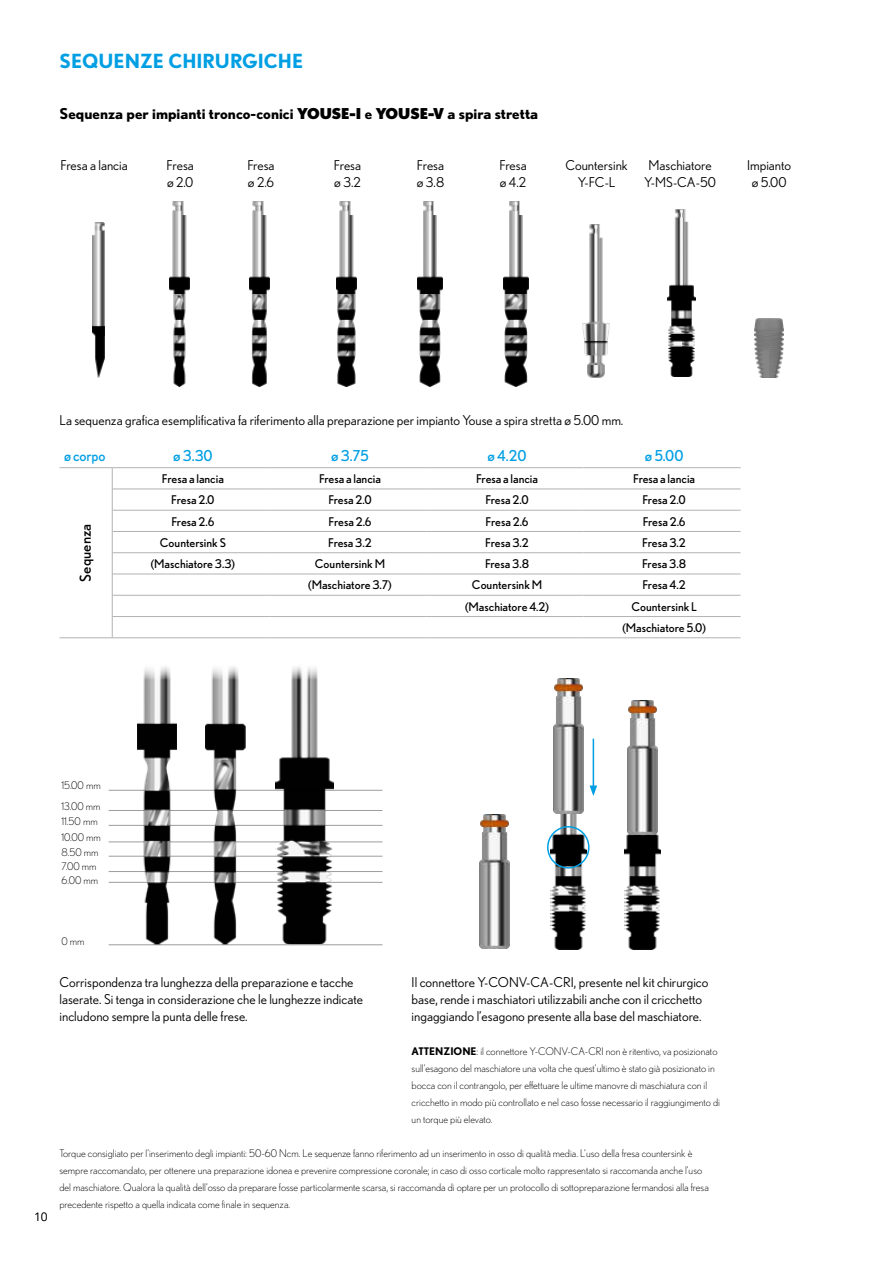
<style>
.page{position:relative;width:893px;height:1263px;background:#fff}
.page>*{position:absolute;margin:0;border:0;box-sizing:border-box;transform-origin:0 0}
.t1{font:700 19.5px "Nobel";color:#009fe3}
.t2{font:700 15px "Nobel";color:#000}
.t3{font:15px "Nobel";letter-spacing:-.005em;color:#009fe3}
.t4{font:15px "Nobel";color:#000}
.t5{font:15px "Nobel";letter-spacing:-.005em;color:#009fe3;scale:.95 1}
.t6{font:13.5px/17px "Nobel";color:#000}
.t7{font:12px/21.3px "Nobel";color:#000;text-align:center}
.t8{font:12px "Akkurat Light Pro";color:#000}
.t9{font:300 10.5px/17px "Nobel";color:#000}
.s1{font-weight:900}
.s2{font-weight:700}
</style>
<div class="page">
<img style="left:625px;top:747px;width:36px;height:202px">
<img style="left:628px;top:700px;width:30px;height:134px">
<img style="left:479px;top:814px;width:31px;height:135px">
<img style="left:551px;top:813px;width:35px;height:136px">
<img style="left:553px;top:679px;width:31px;height:134px">
<hr style="left:593px;top:739px;width:1px;height:49px;background:#009fe3">
<svg style="left:590px;top:785px;width:7px;height:11px"></svg>
<div style="left:547px;top:826px;width:43px;height:42px;border:2px solid #009fe3;border-radius:50%"></div>
<img style="left:582px;top:225px;width:28px;height:152px">
<img style="left:667px;top:209px;width:28px;height:168px">
<img style="left:93px;top:223px;width:12px;height:154px">
<img style="left:755px;top:319px;width:29px;height:58px">
<img style="left:170px;top:201px;width:20px;height:186px">
<img style="left:249px;top:201px;width:20px;height:186px">
<img style="left:336px;top:201px;width:20px;height:186px">
<img style="left:417px;top:201px;width:26px;height:186px">
<img style="left:503px;top:201px;width:25px;height:186px">
<hr style="left:109px;top:882px;width:273px;height:1px;background:#9d9d9c">
<hr style="left:109px;top:871px;width:273px;height:1px;background:#9d9d9c">
<hr style="left:109px;top:856px;width:273px;height:1px;background:#9d9d9c">
<hr style="left:109px;top:841px;width:273px;height:1px;background:#9d9d9c">
<hr style="left:109px;top:825px;width:273px;height:1px;background:#9d9d9c">
<hr style="left:109px;top:810px;width:273px;height:1px;background:#9d9d9c">
<hr style="left:109px;top:790px;width:273px;height:1px;background:#9d9d9c">
<hr style="left:60px;top:637px;width:52px;height:1px;background:#b3b2b2">
<hr style="left:112px;top:489px;width:157px;height:1px;background:#b3b2b2">
<hr style="left:269px;top:489px;width:157px;height:1px;background:#b3b2b2">
<hr style="left:426px;top:489px;width:157px;height:1px;background:#b3b2b2">
<hr style="left:583px;top:489px;width:157px;height:1px;background:#b3b2b2">
<hr style="left:112px;top:510px;width:157px;height:1px;background:#b3b2b2">
<hr style="left:269px;top:510px;width:157px;height:1px;background:#b3b2b2">
<hr style="left:426px;top:510px;width:157px;height:1px;background:#b3b2b2">
<hr style="left:583px;top:510px;width:157px;height:1px;background:#b3b2b2">
<hr style="left:112px;top:531px;width:157px;height:1px;background:#b3b2b2">
<hr style="left:269px;top:531px;width:157px;height:1px;background:#b3b2b2">
<hr style="left:426px;top:531px;width:157px;height:1px;background:#b3b2b2">
<hr style="left:583px;top:531px;width:157px;height:1px;background:#b3b2b2">
<hr style="left:112px;top:552px;width:157px;height:1px;background:#b3b2b2">
<hr style="left:269px;top:552px;width:157px;height:1px;background:#b3b2b2">
<hr style="left:426px;top:552px;width:157px;height:1px;background:#b3b2b2">
<hr style="left:583px;top:552px;width:157px;height:1px;background:#b3b2b2">
<hr style="left:112px;top:574px;width:157px;height:1px;background:#b3b2b2">
<hr style="left:269px;top:574px;width:157px;height:1px;background:#b3b2b2">
<hr style="left:426px;top:574px;width:157px;height:1px;background:#b3b2b2">
<hr style="left:583px;top:574px;width:157px;height:1px;background:#b3b2b2">
<hr style="left:112px;top:595px;width:157px;height:1px;background:#b3b2b2">
<hr style="left:269px;top:595px;width:157px;height:1px;background:#b3b2b2">
<hr style="left:426px;top:595px;width:157px;height:1px;background:#b3b2b2">
<hr style="left:583px;top:595px;width:157px;height:1px;background:#b3b2b2">
<hr style="left:112px;top:616px;width:157px;height:1px;background:#b3b2b2">
<hr style="left:269px;top:616px;width:157px;height:1px;background:#b3b2b2">
<hr style="left:426px;top:616px;width:157px;height:1px;background:#b3b2b2">
<hr style="left:583px;top:616px;width:157px;height:1px;background:#b3b2b2">
<hr style="left:112px;top:637px;width:157px;height:1px;background:#b3b2b2">
<hr style="left:269px;top:637px;width:157px;height:1px;background:#b3b2b2">
<hr style="left:426px;top:637px;width:157px;height:1px;background:#b3b2b2">
<hr style="left:583px;top:637px;width:157px;height:1px;background:#b3b2b2">
<hr style="left:60px;top:467px;width:52px;height:1px;background:#b3b2b2">
<hr style="left:112px;top:467px;width:157px;height:1px;background:#b3b2b2">
<hr style="left:269px;top:467px;width:157px;height:1px;background:#b3b2b2">
<hr style="left:426px;top:467px;width:157px;height:1px;background:#b3b2b2">
<hr style="left:583px;top:467px;width:157px;height:1px;background:#b3b2b2">
<svg style="left:112px;top:468px;width:1px;height:170px"></svg>
<img style="left:276px;top:667px;width:58px;height:277px">
<hr style="left:109px;top:944px;width:273px;height:1px;background:#9d9d9c">
<img style="left:138px;top:667px;width:39px;height:277px">
<img style="left:206px;top:667px;width:39px;height:277px">
<h1 class="t1" style="left:60px;top:49px;width:245px">SEQUENZE CHIRURGICHE</h1>
<h2 class="t2" style="left:60px;top:105px;width:480px">Sequenza per impianti tronco-conici <span class="s1">YOUSE-I</span> e <span class="s1">YOUSE-V</span> a spira stretta</h2>
<p class="t6" style="left:60px;top:157px;width:69px">Fresa a lancia</p>
<p class="t6" style="left:565px;top:157px;width:64px;text-align:center">Countersink<br>Y-FC-L</p>
<p class="t6" style="left:167px;top:157px;width:29px">Fresa ø 2.0</p>
<p class="t6" style="left:747px;top:157px;width:46px;text-align:center">Impianto ø 5.00</p>
<p class="t6" style="left:247px;top:157px;width:29px">Fresa ø 2.6</p>
<p class="t6" style="left:334px;top:157px;width:29px">Fresa ø 3.2</p>
<p class="t6" style="left:417px;top:157px;width:29px">Fresa ø 3.8</p>
<p class="t6" style="left:499px;top:157px;width:29px">Fresa ø 4.2</p>
<p class="t6" style="left:644px;top:157px;width:74px;text-align:center">Maschiatore<br>Y-MS-CA-50</p>
<p class="t6" style="left:60px;top:412px;width:565px">La sequenza grafica esemplificativa fa riferimento alla preparazione per impianto Youse a spira stretta ø 5.00 mm.</p>
<h2 class="t5" style="left:64px;top:447px;width:45px">ø corpo</h2>
<h2 class="t3" style="left:173px;top:447px;width:41px">ø 3.30</h2>
<h2 class="t3" style="left:331px;top:447px;width:39px">ø 3.75</h2>
<h2 class="t3" style="left:487px;top:447px;width:41px">ø 4.20</h2>
<h2 class="t3" style="left:645px;top:447px;width:40px">ø 5.00</h2>
<h2 class="t4" style="left:77px;top:581px;width:59px;rotate:-90deg">Sequenza</h2>
<p class="t7" style="left:162px;top:468px;width:63px">Fresa a lancia</p>
<p class="t7" style="left:319px;top:468px;width:63px">Fresa a lancia</p>
<p class="t7" style="left:476px;top:468px;width:63px">Fresa a lancia</p>
<p class="t7" style="left:633px;top:468px;width:63px">Fresa a lancia</p>
<p class="t7" style="left:171px;top:489px;width:45px">Fresa 2.0</p>
<p class="t7" style="left:328px;top:489px;width:45px">Fresa 2.0</p>
<p class="t7" style="left:485px;top:489px;width:45px">Fresa 2.0</p>
<p class="t7" style="left:642px;top:489px;width:45px">Fresa 2.0</p>
<p class="t7" style="left:171px;top:510px;width:44px">Fresa 2.6</p>
<p class="t7" style="left:329px;top:510px;width:44px">Fresa 2.6</p>
<p class="t7" style="left:486px;top:510px;width:44px">Fresa 2.6</p>
<p class="t7" style="left:643px;top:510px;width:44px">Fresa 2.6</p>
<p class="t7" style="left:160px;top:532px;width:68px">Countersink S</p>
<p class="t7" style="left:328px;top:532px;width:45px">Fresa 3.2</p>
<p class="t7" style="left:485px;top:532px;width:45px">Fresa 3.2</p>
<p class="t7" style="left:642px;top:532px;width:45px">Fresa 3.2</p>
<p class="t7" style="left:151px;top:553px;width:86px">(Maschiatore 3.3)</p>
<p class="t7" style="left:315px;top:553px;width:72px">Countersink M</p>
<p class="t7" style="left:485px;top:553px;width:46px">Fresa 3.8</p>
<p class="t7" style="left:642px;top:553px;width:46px">Fresa 3.8</p>
<p class="t7" style="left:308px;top:574px;width:85px">(Maschiatore 3.7)</p>
<p class="t7" style="left:472px;top:574px;width:72px">Countersink M</p>
<p class="t7" style="left:642px;top:574px;width:45px">Fresa 4.2</p>
<p class="t7" style="left:465px;top:596px;width:85px">(Maschiatore 4.2)</p>
<p class="t7" style="left:622px;top:596px;width:85px">Countersink L (Maschiatore 5.0)</p>
<p class="t9" style="left:61px;top:777px;width:41px">15.00 mm</p>
<p class="t9" style="left:61px;top:797px;width:41px">13.00 mm</p>
<p class="t9" style="left:61px;top:812px;width:38px">11.50 mm</p>
<p class="t9" style="left:61px;top:829px;width:41px">10.00 mm</p>
<p class="t9" style="left:61px;top:844px;width:39px">8.50 mm</p>
<p class="t9" style="left:61px;top:858px;width:36px">7.00 mm</p>
<p class="t9" style="left:61px;top:872px;width:38px">6.00 mm</p>
<p class="t8" style="left:34px;top:1210px;width:15px">10</p>
<p class="t9" style="left:61px;top:932px;width:25px">0 mm</p>
<p class="t6" style="left:60px;top:973px;width:305px">Corrispondenza tra lunghezza della preparazione e tacche laserate. Si tenga in considerazione che le lunghezze indicate includono sempre la punta delle frese.</p>
<p class="t6" style="left:412px;top:973px;width:298px">Il connettore Y-CONV-CA-CRI, presente nel kit chirurgico base, rende i maschiatori utilizzabili anche con il cricchetto ingaggiando l’esagono presente alla base del maschiatore.</p>
<p class="t9" style="left:412px;top:1042px;width:310px"><span class="s2">ATTENZIONE</span>: il connettore Y-CONV-CA-CRI non è ritentivo, va posizionato sull’esagono del maschiatore una volta che quest’ultimo è stato già posizionato in bocca con il contrangolo, per effettuare le ultime manovre di maschiatura con il cricchetto in modo più controllato e nel caso fosse necessario il raggiungimento di un torque più elevato.</p>
<p class="t9" style="left:60px;top:1144px;width:651px">Torque consigliato per l’inserimento degli impianti: 50-60 Ncm. Le sequenze fanno riferimento ad un inserimento in osso di qualità media. L’uso della fresa countersink è sempre raccomandato, per ottenere una preparazione idonea e prevenire compressione coronale; in caso di osso corticale molto rappresentato si raccomanda anche l’uso del maschiatore. Qualora la qualità dell’osso da preparare fosse particolarmente scarsa, si raccomanda di optare per un protocollo di sottopreparazione fermandosi alla fresa precedente rispetto a quella indicata come finale in sequenza.</p>
</div>
